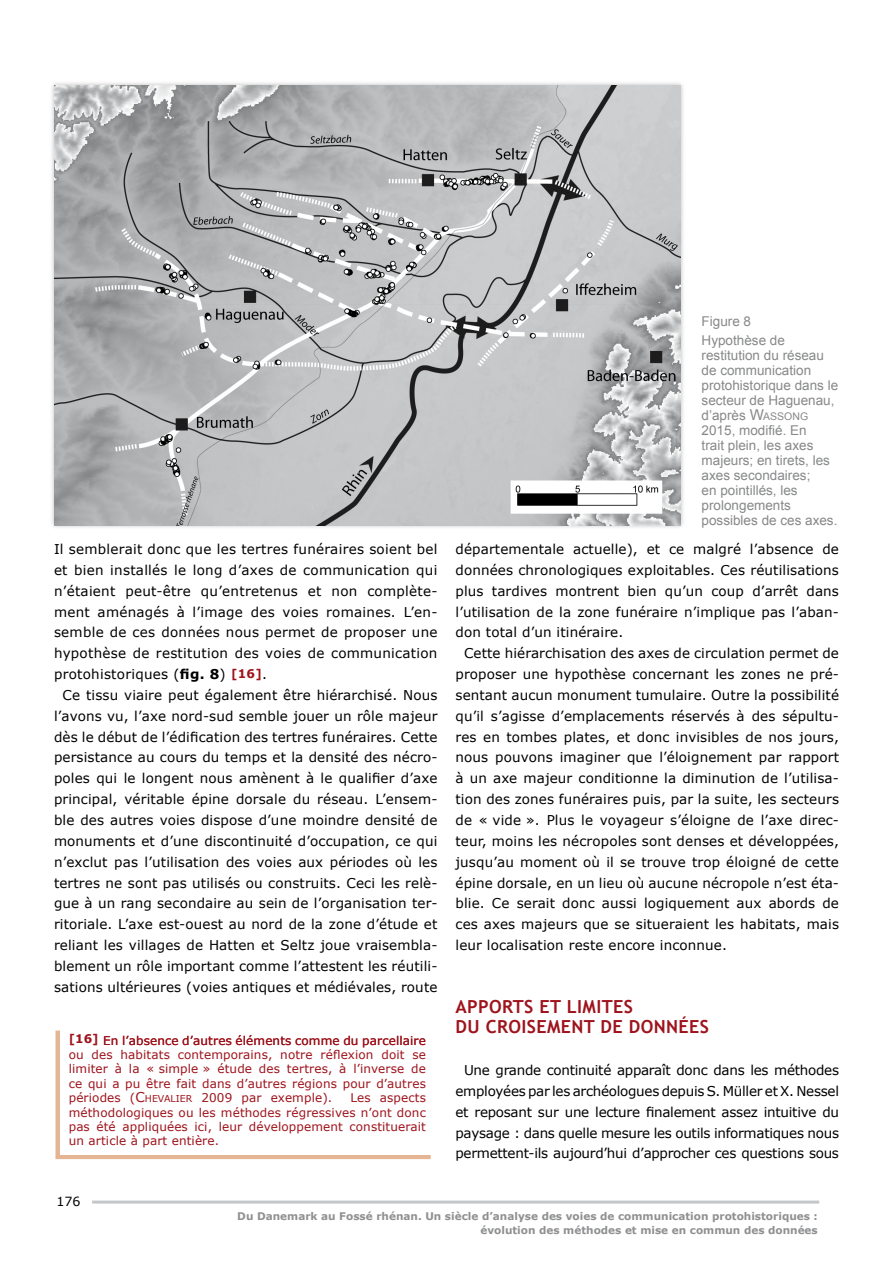
<style>
.page{position:relative;width:893px;height:1263px;background:#fff}
.page>*{position:absolute;margin:0;border:0;box-sizing:border-box;transform-origin:0 0}
.t1{font:700 18px/20.9px "Trebuchet MS";letter-spacing:.02em;color:#9e131c}
.t2{font:13.5px/20.9px "Verdana";letter-spacing:.01em;color:#000;text-align:justify}
.t3{font:13.5px/15px "Arial";color:#878889}
.t4{font:12.6px "Verdana";color:#000}
.t5{font:12px/14.4px "Verdana";letter-spacing:.01em;color:#9e131c;text-align:justify}
.t6{font:700 10.5px/13.5px "Verdana";color:#8f9092;text-align:right}
.s1{font-weight:700}
.s2{font-weight:700;font-size:12px;color:#9e131c}
.s3{font-size:13.5px}
.s4{font-size:9.45px}
.s5{font-size:15px}
.s6{font-size:10.5px}
</style>
<div class="page">
<hr style="left:92px;top:1200px;width:727px;height:3px;background:#c5c6c8">
<div style="left:54px;top:1030px;width:386px;height:131px;background:#c96928;opacity:.5"></div>
<div style="left:60px;top:1027px;width:374px;height:127px;background:#fff"></div>
<div style="left:48px;top:79px;width:638px;height:452px;background:#000;opacity:.25"></div>
<img style="left:54px;top:85px;width:626px;height:440px">
<p class="t2" style="left:54px;top:539px;width:385px">Il semblerait donc que les tertres funéraires soient bel et bien installés le long d’axes de communication qui n’étaient peut-être qu’entretenus et non complète&shy;ment aménagés à l’image des voies romaines. L’en&shy;semble de ces données nous permet de proposer une hypothèse de restitution des voies de communication protohistoriques (<span class="s1">fig. 8</span>) <span class="s2">[16]</span>.</p>
<p class="t2" style="left:54px;top:684px;width:385px;text-indent:9px">Ce tissu viaire peut également être hiérarchisé. Nous l’avons vu, l’axe nord-sud semble jouer un rôle majeur dès le début de l’édification des tertres funéraires. Cette persistance au cours du temps et la densité des nécro&shy;poles qui le longent nous amènent à le qualifier d’axe principal, véritable épine dorsale du réseau. L’ensem&shy;ble des autres voies dispose d’une moindre densité de monuments et d’une discontinuité d’occupation, ce qui n’exclut pas l’utilisation des voies aux périodes où les tertres ne sont pas utilisés ou construits. Ceci les relè&shy;gue à un rang secondaire au sein de l’organisation ter&shy;ritoriale. L’axe est-ouest au nord de la zone d’étude et reliant les villages de Hatten et Seltz joue vraisembla&shy;blement un rôle important comme l’attestent les réutili&shy;sations ultérieures (voies antiques et médiévales, route</p>
<p class="t5" style="left:69px;top:1033px;width:359px"><span class="s1">[16]</span> En l’absence d’autres éléments comme du parcellaire ou des habitats contemporains, notre réflexion doit se limiter à la « simple » étude des tertres, à l’inverse de ce qui a pu être fait dans d’autres régions pour d’autres périodes (<span class="s3">C</span><span class="s4">hevalier</span> 2009 par exemple).</p>
<p class="t5" style="left:69px;top:1090px;width:359px;text-indent:282px">Les aspects méthodologiques ou les méthodes régressives n’ont donc pas été appliquées ici, leur développement constituerait un article à part entière.</p>
<p class="t4" style="left:57px;top:1192px;width:26px">176</p>
<p class="t3" style="left:702px;top:314px;width:51px">Figure 8</p>
<p class="t3" style="left:702px;top:333px;width:138px">Hypothèse de restitution du réseau de communication protohistorique dans le secteur de Haguenau, d’après <span class="s5">W</span><span class="s6">assong<br></span>2015, modifié. En<br>trait plein, les axes majeurs; en tirets, les axes secondaires;<br>en pointillés, les prolongements possibles de ces axes.</p>
<p class="t2" style="left:455px;top:539px;width:385px">départementale actuelle), et ce malgré l’absence de données chronologiques exploitables. Ces réutilisations plus tardives montrent bien qu’un coup d’arrêt dans l’utilisation de la zone funéraire n’implique pas l’aban&shy;don total d’un itinéraire.</p>
<p class="t2" style="left:455px;top:643px;width:385px;text-indent:9px">Cette hiérarchisation des axes de circulation permet de proposer une hypothèse concernant les zones ne pré&shy;sentant aucun monument tumulaire. Outre la possibilité qu’il s’agisse d’emplacements réservés à des sépultu&shy;res en tombes plates, et donc invisibles de nos jours, nous pouvons imaginer que l’éloignement par rapport à un axe majeur conditionne la diminution de l’utilisa&shy;tion des zones funéraires puis, par la suite, les secteurs de « vide ». Plus le voyageur s’éloigne de l’axe direc&shy;teur, moins les nécropoles sont denses et développées, jusqu’au moment où il se trouve trop éloigné de cette épine dorsale, en un lieu où aucune nécropole n’est éta&shy;blie. Ce serait donc aussi logiquement aux abords de ces axes majeurs que se situeraient les habitats, mais leur localisation reste encore inconnue.</p>
<p class="t1" style="left:455px;top:996px;width:255px">APPORTS ET LIMITES<br>DU CROISEMENT DE DONNÉES</p>
<p class="t2" style="left:455px;top:1059px;width:385px;text-indent:9px">Une grande continuité apparaît donc dans les méthodes employées par les archéologues depuis S. Müller et X. Nessel et reposant sur une lecture finalement assez intuitive du paysage : dans quelle mesure les outils informatiques nous permettent-ils aujourd’hui d’approcher ces questions sous</p>
<p class="t6" style="left:237px;top:1209px;width:582px">Du Danemark au Fossé rhénan. Un siècle d’analyse des voies de communication protohistoriques : évolution des méthodes et mise en commun des données</p>
</div>
